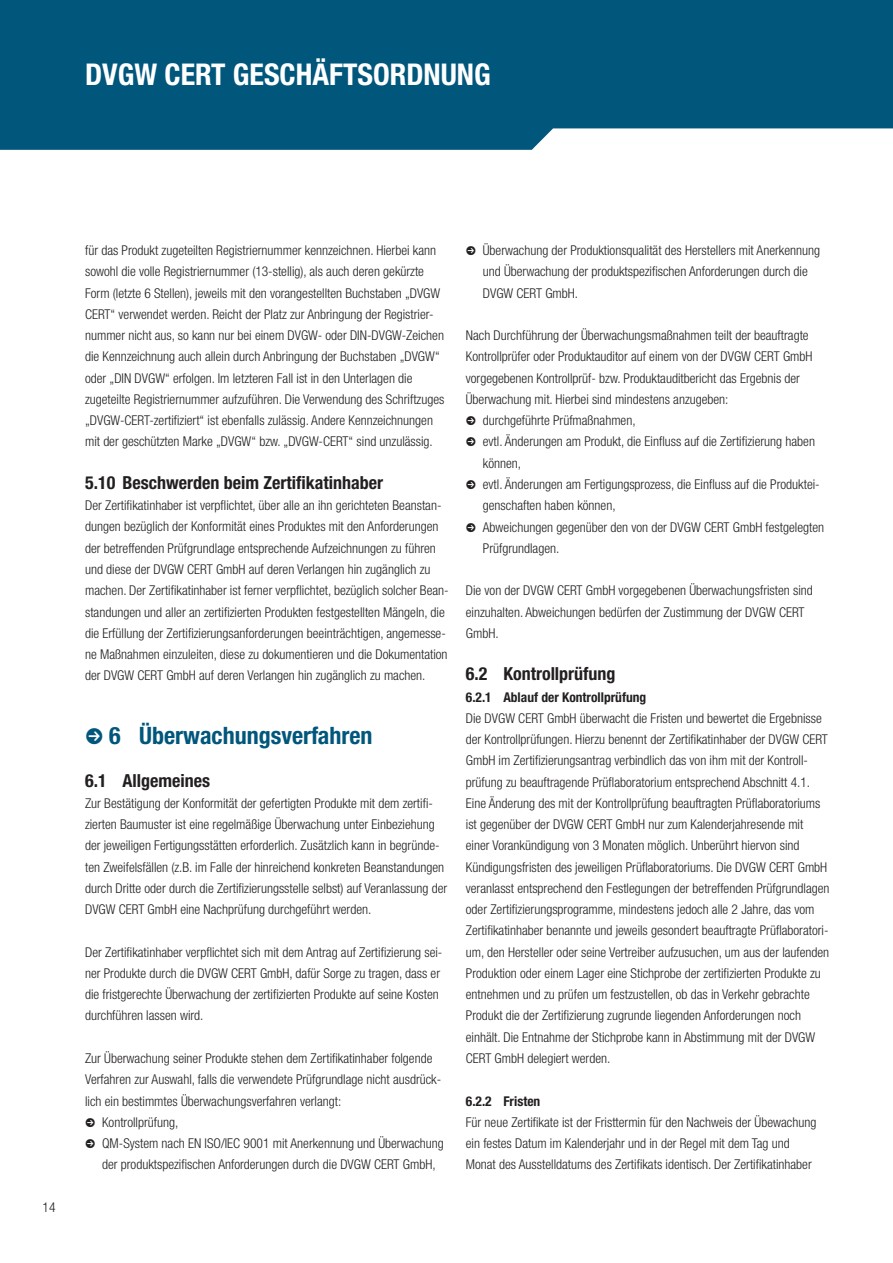
<style>
.page{position:relative;width:893px;height:1263px;background:#fff}
.page>*{position:absolute;margin:0;border:0;box-sizing:border-box;transform-origin:0 0}
.t1{font:700 condensed 30px "Helvetica Neue LT Pro";color:#fff}
.t2{font:700 condensed 24px "Helvetica Neue LT Pro";color:#00567b}
.t3{font:700 condensed 18px "Helvetica Neue LT Pro";color:#231f20}
.t4{font:300 condensed 13.5px/21.3px "Helvetica Neue LT Pro";color:#231f20}
.t5{font:700 condensed 13.5px "Helvetica Neue LT Pro";color:#231f20}
</style>
<div class="page">
<div style="left:0;top:0;width:892px;height:150px;background:#00567b"></div>
<h1 class="t1" style="left:85px;top:64px;width:407px">DVGW CERT GESCHÄFTSORDNUNG</h1>
<p class="t4" style="left:43px;top:1198px;width:14px">14</p>
<p class="t4" style="left:85px;top:241px;width:361px">für das Produkt zugeteilten Registriernummer kennzeichnen. Hierbei kann sowohl die volle Registriernummer (13-stellig), als auch deren gekürzte Form (letzte 6 Stellen), jeweils mit den vorangestellten Buchstaben „DVGW CERT“ verwendet werden. Reicht der Platz zur Anbringung der Registrier&shy;nummer nicht aus, so kann nur bei einem DVGW- oder DIN-DVGW-Zeichen die Kennzeichnung auch allein durch Anbringung der Buchstaben „DVGW“ oder „DIN DVGW“ erfolgen. Im letzteren Fall ist in den Unterlagen die zugeteilte Registriernummer aufzuführen. Die Verwendung des Schriftzuges „DVGW-CERT-zertifiziert“ ist ebenfalls zulässig. Andere Kennzeichnungen mit der geschützten Marke „DVGW“ bzw. „DVGW-CERT“ sind unzulässig.</p>
<h3 class="t3" style="left:85px;top:476px;width:300px">5.10 Beschwerden beim Zertifikatinhaber</h3>
<p class="t4" style="left:85px;top:496px;width:365px">Der Zertifikatinhaber ist verpflichtet, über alle an ihn gerichteten Beanstan&shy;dungen bezüglich der Konformität eines Produktes mit den Anforderungen der betreffenden Prüfgrundlage entsprechende Aufzeichnungen zu führen und diese der DVGW CERT GmbH auf deren Verlangen hin zugänglich zu machen. Der Zertifikatinhaber ist ferner verpflichtet, bezüglich solcher Bean&shy;standungen und aller an zertifizierten Produkten festgestellten Mängeln, die die Erfüllung der Zertifizierungsanforderungen beeinträchtigen, angemesse&shy;ne Maßnahmen einzuleiten, diese zu dokumentieren und die Dokumentation der DVGW CERT GmbH auf deren Verlangen hin zugänglich zu machen.</p>
<h2 class="t2" style="left:109px;top:727px;width:265px">6 Überwachungsverfahren</h2>
<h3 class="t3" style="left:85px;top:774px;width:127px">6.1 Allgemeines</h3>
<p class="t4" style="left:85px;top:794px;width:363px">Zur Bestätigung der Konformität der gefertigten Produkte mit dem zertifi&shy;zierten Baumuster ist eine regelmäßige Überwachung unter Einbeziehung der jeweiligen Fertigungsstätten erforderlich. Zusätzlich kann in begründe&shy;ten Zweifelsfällen (z.B. im Falle der hinreichend konkreten Beanstandungen durch Dritte oder durch die Zertifizierungsstelle selbst) auf Veranlassung der DVGW CERT GmbH eine Nachprüfung durchgeführt werden.</p>
<p class="t4" style="left:85px;top:943px;width:359px">Der Zertifikatinhaber verpflichtet sich mit dem Antrag auf Zertifizierung sei&shy;ner Produkte durch die DVGW CERT GmbH, dafür Sorge zu tragen, dass er die fristgerechte Überwachung der zertifizierten Produkte auf seine Kosten durchführen lassen wird.</p>
<p class="t4" style="left:85px;top:1049px;width:349px">Zur Überwachung seiner Produkte stehen dem Zertifikatinhaber folgende</p>
<p class="t4" style="left:85px;top:1070px;width:358px">Verfahren zur Auswahl, falls die verwendete Prüfgrundlage nicht ausdrück-</p>
<p class="t4" style="left:85px;top:1092px;width:258px">lich ein bestimmtes Überwachungsverfahren verlangt:</p>
<p class="t4" style="left:102px;top:1113px;width:78px">Kontrollprüfung,</p>
<p class="t4" style="left:102px;top:1134px;width:343px">QM-System nach EN ISO/IEC 9001 mit Anerkennung und Überwachung</p>
<p class="t4" style="left:102px;top:1156px;width:335px">der produktspezifischen Anforderungen durch die DVGW CERT GmbH,</p>
<p class="t4" style="left:483px;top:241px;width:339px">Überwachung der Produktionsqualität des Herstellers mit Anerkennung und Überwachung der produktspezifischen Anforderungen durch die<br>DVGW CERT GmbH.</p>
<p class="t4" style="left:466px;top:326px;width:344px">Nach Durchführung der Überwachungsmaßnahmen teilt der beauftragte</p>
<p class="t4" style="left:466px;top:348px;width:348px">Kontrollprüfer oder Produktauditor auf einem von der DVGW CERT GmbH</p>
<p class="t4" style="left:466px;top:369px;width:335px">vorgegebenen Kontrollprüf- bzw. Produktauditbericht das Ergebnis der</p>
<p class="t4" style="left:466px;top:390px;width:264px">Überwachung mit. Hierbei sind mindestens anzugeben:</p>
<p class="t4" style="left:483px;top:411px;width:154px">durchgeführte Prüfmaßnahmen,</p>
<p class="t4" style="left:483px;top:433px;width:334px">evtl. Änderungen am Produkt, die Einfluss auf die Zertifizierung haben</p>
<p class="t4" style="left:483px;top:454px;width:40px">können,</p>
<p class="t4" style="left:483px;top:475px;width:338px">evtl. Änderungen am Fertigungsprozess, die Einfluss auf die Produktei-</p>
<p class="t4" style="left:483px;top:496px;width:134px">genschaften haben können,</p>
<p class="t4" style="left:483px;top:518px;width:343px">Abweichungen gegenüber den von der DVGW CERT GmbH festgelegten</p>
<p class="t4" style="left:483px;top:539px;width:78px">Prüfgrundlagen.</p>
<p class="t4" style="left:466px;top:581px;width:348px">Die von der DVGW CERT GmbH vorgegebenen Überwachungsfristen sind einzuhalten. Abweichungen bedürfen der Zustimmung der DVGW CERT<br>GmbH.</p>
<h3 class="t3" style="left:466px;top:667px;width:151px">6.2 Kontrollprüfung</h3>
<p class="t5" style="left:466px;top:692px;width:182px">6.2.1 Ablauf der Kontrollprüfung</p>
<p class="t4" style="left:466px;top:709px;width:365px">Die DVGW CERT GmbH überwacht die Fristen und bewertet die Ergebnisse der Kontrollprüfungen. Hierzu benennt der Zertifikatinhaber der DVGW CERT GmbH im Zertifizierungsantrag verbindlich das von ihm mit der Kontroll&shy;prüfung zu beauftragende Prüflaboratorium entsprechend Abschnitt 4.1.<br>Eine Änderung des mit der Kontrollprüfung beauftragten Prüflaboratoriums ist gegenüber der DVGW CERT GmbH nur zum Kalenderjahresende mit einer Vorankündigung von 3 Monaten möglich. Unberührt hiervon sind Kündigungsfristen des jeweiligen Prüflaboratoriums. Die DVGW CERT GmbH veranlasst entsprechend den Festlegungen der betreffenden Prüfgrundlagen oder Zertifizierungsprogramme, mindestens jedoch alle 2 Jahre, das vom Zertifikatinhaber benannte und jeweils gesondert beauftragte Prüflaboratori&shy;um, den Hersteller oder seine Vertreiber aufzusuchen, um aus der laufenden Produktion oder einem Lager eine Stichprobe der zertifizierten Produkte zu entnehmen und zu prüfen um festzustellen, ob das in Verkehr gebrachte Produkt die der Zertifizierung zugrunde liegenden Anforderungen noch einhält. Die Entnahme der Stichprobe kann in Abstimmung mit der DVGW CERT GmbH delegiert werden.</p>
<p class="t5" style="left:466px;top:1096px;width:76px">6.2.2 Fristen</p>
<p class="t4" style="left:466px;top:1113px;width:352px">Für neue Zertifikate ist der Fristtermin für den Nachweis der Übewachung ein festes Datum im Kalenderjahr und in der Regel mit dem Tag und<br>Monat des Ausstelldatums des Zertifikats identisch. Der Zertifikatinhaber</p>
</div>
